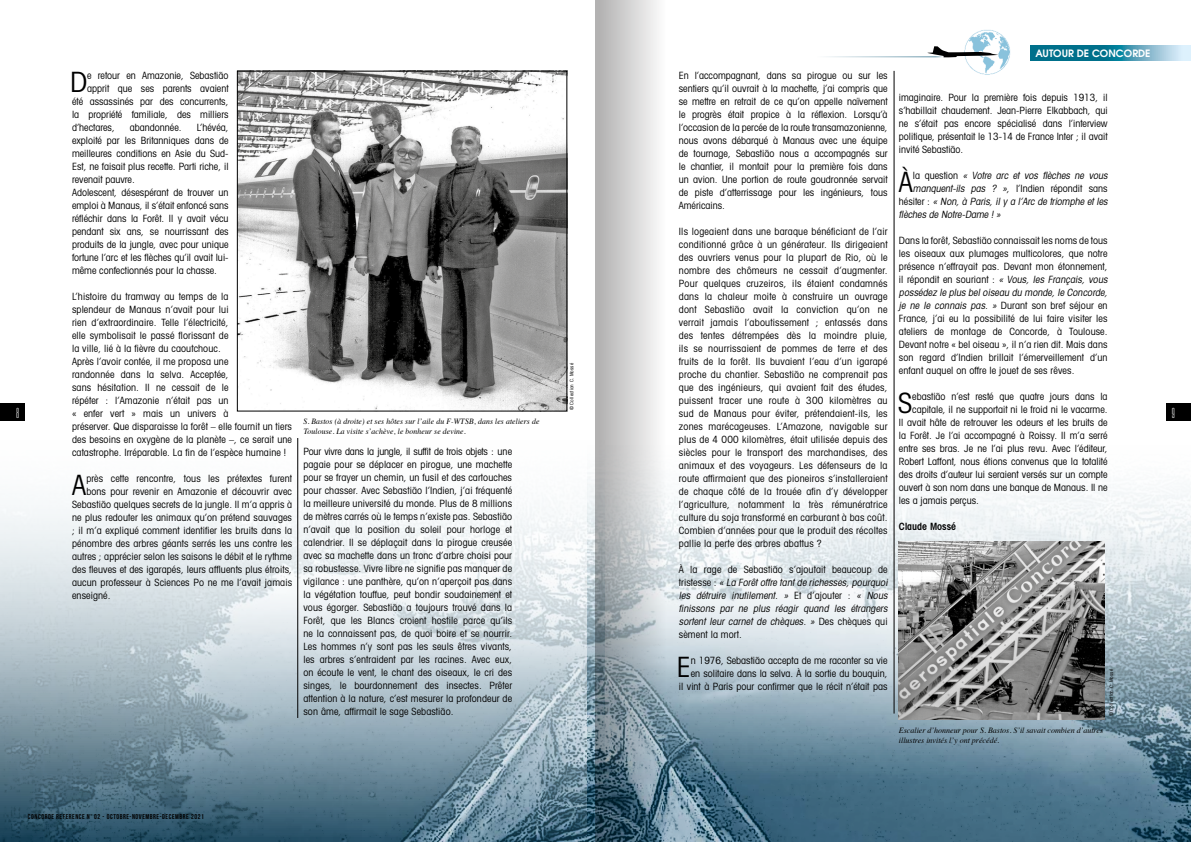
<style>
.page{position:relative;width:1191px;height:842px;background:#fff}
.page>*{position:absolute;margin:0;border:0;box-sizing:border-box;transform-origin:0 0}
.t1{font:condensed 28px "Avant Garde";color:#000}
.t2{font:100 ultra-condensed 14px "Univers";color:#fff}
.t3{font:600 10.1px "Avant Garde";color:#fff}
.t4{font:condensed 10px/13px "Avant Garde";letter-spacing:.01em;color:#000;text-align:justify}
.t5{font:italic condensed 10px/13px "Avant Garde";color:#000}
.t6{font:600 condensed 10px "Avant Garde";color:#000}
.t7{font:italic 8px/10px "Times";color:#000}
.t8{font:7px "Bebas Neue";letter-spacing:.08em;color:#000}
.t9{font:condensed 5px "Avant Garde";letter-spacing:.03em;color:#000}
.s1{font-style:normal}
.s2{font-style:italic}
</style>
<div class="page">
<img style="left:0;top:473px;width:588px;height:369px">
<img style="left:239px;top:73px;width:326px;height:336px">
<div style="left:237px;top:71px;width:330px;height:340px;border:1px solid #000"></div>
<hr style="left:297px;top:438px;width:1px;height:280px;background:#000">
<div style="left:0;top:404px;width:25px;height:17px;background:#000"></div>
<img style="left:588px;top:473px;width:603px;height:369px">
<img style="left:965px;top:30px;width:46px;height:45px">
<svg style="left:927px;top:46px;width:71px;height:11px"></svg>
<hr style="left:802px;top:56px;width:143px;height:1px;background:#5c8ea3">
<hr style="left:893px;top:71px;width:1px;height:642px;background:#000">
<div style="left:1166px;top:404px;width:25px;height:17px;background:#000"></div>
<img style="left:899px;top:541px;width:205px;height:178px">
<svg style="left:1030px;top:45px;width:161px;height:15px;background:#3e94ac"></svg>
<svg style="left:595px;top:0;width:78px;height:842px"></svg>
<h2 class="t2" style="left:16px;top:406px;width:5px">8</h2>
<h1 class="t1" style="left:70px;top:64px;width:19px">D</h1>
<p class="t4" style="left:87px;top:68px;width:143px">e retour en Amazonie, Sebastião</p>
<p class="t4" style="left:87px;top:81px;width:143px">apprit que ses parents avaient</p>
<p class="t4" style="left:72px;top:94px;width:158px">été assassinés par des concurrents,</p>
<p class="t4" style="left:72px;top:107px;width:158px">la propriété familiale, des milliers</p>
<p class="t4" style="left:72px;top:120px;width:44px">d’hectares,</p>
<p class="t4" style="left:130px;top:120px;width:53px">abandonnée.</p>
<p class="t4" style="left:72px;top:120px;width:158px;text-align:left;text-indent:125px">L’hévéa, exploité par les Britanniques dans de meilleures conditions en Asie du Sud-Est, ne faisait plus recette. Parti riche, il revenait pauvre.<br>Adolescent, désespérant de trouver un emploi à Manaus, il s’était enfoncé sans réfléchir dans la Forêt. Il y avait vécu pendant six ans, se nourrissant des produits de la jungle, avec pour unique fortune l’arc et les flèches qu’il avait lui&shy;même confectionnés pour la chasse.</p>
<p class="t4" style="left:72px;top:289px;width:222px;text-align:left">L’histoire du tramway au temps de la<br>splendeur de Manaus n’avait pour lui<br>rien d’extraordinaire. Telle l’électricité,<br>elle symbolisait le passé florissant de<br>la ville, lié à la fièvre du caoutchouc.<br>Après l’avoir contée, il me proposa une<br>randonnée dans la selva. Acceptée,<br>sans hésitation. Il ne cessait de le<br>répéter : l’Amazonie n’était pas un<br>« enfer vert » mais un univers à<br>préserver. Que disparaisse la forêt – elle fournit un tiers des besoins en oxygène de la planète –, ce serait une catastrophe. Irréparable. La fin de l’espèce humaine !</p>
<h1 class="t1" style="left:72px;top:467px;width:15px">A</h1>
<p class="t4" style="left:86px;top:471px;width:207px">près cette rencontre, tous les prétextes furent</p>
<p class="t4" style="left:86px;top:484px;width:207px">bons pour revenir en Amazonie et découvrir avec</p>
<p class="t4" style="left:72px;top:497px;width:222px">Sebastião quelques secrets de la jungle. Il m’a appris à</p>
<p class="t4" style="left:72px;top:510px;width:221px">ne plus redouter les animaux qu’on prétend sauvages</p>
<p class="t4" style="left:72px;top:523px;width:221px">; il m’a expliqué comment identifier les bruits dans la</p>
<p class="t4" style="left:72px;top:536px;width:222px">pénombre des arbres géants serrés les uns contre les</p>
<p class="t4" style="left:72px;top:549px;width:221px">autres ; apprécier selon les saisons le débit et le rythme</p>
<p class="t4" style="left:72px;top:562px;width:221px">des fleuves et des igarapés, leurs affluents plus étroits,</p>
<p class="t4" style="left:72px;top:575px;width:222px">aucun professeur à Sciences Po ne me l’avait jamais</p>
<p class="t4" style="left:72px;top:588px;width:40px">enseigné.</p>
<p class="t7" style="left:303px;top:416px;width:238px">S. Bastos (à droite) et ses hôtes sur l’aile du F-WTSB, dans les ateliers de<br>Toulouse. La visite s’achève, le bonheur se devine.</p>
<p class="t4" style="left:303px;top:445px;width:210px">Pour vivre dans la jungle, il suffit de trois objets : une pagaie pour se déplacer en pirogue, une machette pour se frayer un chemin, un fusil et des cartouches pour chasser. Avec Sebastião l’Indien, j’ai fréquenté la meilleure université du monde. Plus de 8 millions de mètres carrés où le temps n’existe pas. Sebastião n’avait que la position du soleil pour horloge et calendrier. Il se déplaçait dans la pirogue creusée avec sa machette dans un tronc d’arbre choisi pour sa robustesse. Vivre libre ne signifie pas manquer de vigilance : une panthère, qu’on n’aperçoit pas dans la végétation touffue, peut bondir soudainement et vous égorger. Sebastião a toujours trouvé dans la Forêt, que les Blancs croient hostile parce qu’ils ne la connaissent pas, de quoi boire et se nourrir.<br>Les hommes n’y sont pas les seuls êtres vivants, les arbres s’entraident par les racines. Avec eux, on écoute le vent, le chant des oiseaux, le cri des singes, le bourdonnement des insectes. Prêter attention à la nature, c’est mesurer la profondeur de son âme, affirmait le sage Sebastião.</p>
<p class="t9" style="left:568px;top:410px;width:49px;rotate:-90deg">© Collection C. Mossé</p>
<p class="t8" style="left:28px;top:813px;width:177px">CONCORDE REFERENCE N° 02 - OCTOBRE-NOVEMBRE-DECEMBRE 2021</p>
<p class="t4" style="left:679px;top:68px;width:210px">En l’accompagnant, dans sa pirogue ou sur les sentiers qu’il ouvrait à la machette, j’ai compris que se mettre en retrait de ce qu’on appelle naïvement le progrès était propice à la réflexion. Lorsqu’à l’occasion de la percée de la route transamazonienne, nous avons débarqué à Manaus avec une équipe de tournage, Sebastião nous a accompagnés sur le chantier, il montait pour la première fois dans un avion. Une portion de route goudronnée servait de piste d’atterrissage pour les ingénieurs, tous Américains.</p>
<p class="t4" style="left:679px;top:224px;width:210px">Ils logeaient dans une baraque bénéficiant de l’air conditionné grâce à un générateur. Ils dirigeaient des ouvriers venus pour la plupart de Rio, où le nombre des chômeurs ne cessait d’augmenter.<br>Pour quelques cruzeiros, ils étaient condamnés dans la chaleur moite à construire un ouvrage dont Sebastião avait la conviction qu’on ne verrait jamais l’aboutissement ; entassés dans des tentes détrempées dès la moindre pluie, ils se nourrissaient de pommes de terre et des fruits de la forêt. Ils buvaient l’eau d’un igarapé proche du chantier. Sebastião ne comprenait pas que des ingénieurs, qui avaient fait des études, puissent tracer une route à 300 kilomètres au sud de Manaus pour éviter, prétendaient-ils, les zones marécageuses. L’Amazone, navigable sur plus de 4 000 kilomètres, était utilisée depuis des siècles pour le transport des marchandises, des animaux et des voyageurs. Les défenseurs de la route affirmaient que des pioneiros s’installeraient de chaque côté de la trouée afin d’y développer l’agriculture, notamment la très rémunératrice culture du soja transformé en carburant à bas coût.<br>Combien d’années pour que le produit des récoltes pallie la perte des arbres abattus ?</p>
<p class="t5" style="left:679px;top:562px;width:212px"><span class="s1">À la rage de Sebastião s’ajoutait beaucoup de t r i s t e s s e :</span> « La Forêtoffre tantde richesses,pourquoi les détruire inutilement. » <span class="s1">E t d ’ aj o u te r :</span> « Nous finissons par ne plus réagir quand les étrangers sortent leur carnet de chèques. » <span class="s1">D e s c h è q u e s q u i sèment la mort.</span></p>
<h1 class="t1" style="left:677px;top:649px;width:15px">E</h1>
<p class="t4" style="left:679px;top:653px;width:210px;text-align:right">n 1976, Sebastião accepta de me raconter sa vie<br>en solitaire dans la selva. À la sortie du bouquin,<br>il vint à Paris pour confirmer que le récit n’était pas</p>
<p class="t3" style="left:1035px;top:46px;width:116px">AUTOUR DE CONCORDE</p>
<p class="t4" style="left:899px;top:91px;width:210px">imaginaire. Pour la première fois depuis 1913, il s’habillait chaudement. Jean-Pierre Elkabbach, qui ne s’était pas encore spécialisé dans l’interview politique, présentait le 13-14 de France Inter ; il avait invité Sebastião.</p>
<h1 class="t1" style="left:899px;top:165px;width:15px">À</h1>
<p class="t5" style="left:913px;top:169px;width:198px"><span class="s1">l a q u e s t i o n</span> « Votre arc et vos flèches ne vous</p>
<p class="t4" style="left:913px;top:182px;width:196px"><span class="s2">manquent-ils pas ? »</span>, l’Indien répondit sans</p>
<p class="t5" style="left:899px;top:195px;width:212px"><span class="s1">h é s i t e r :</span> « Non, à Paris, il y a l’Arc de triomphe et les</p>
<p class="t5" style="left:899px;top:208px;width:105px">flèches de Notre-Dame ! »</p>
<p class="t4" style="left:899px;top:234px;width:212px;text-align:left">Dans la forêt, Sebastião connaissait les noms de tous les oiseaux aux plumages multicolores, que notre présence n’effrayait pas. Devant mon étonnement, i l ré p o n d i t e n s o u r i a n t : <span class="s2">« Vous, les Français, vous possédez le plus beloiseau du monde,le Concorde, je ne le connais pas. »</span> Durant son bref séjour en France, j’ai eu la possibilité de lui faire visiter les ateliers de montage de Concorde, à Toulouse.<br>Devant notre « bel oiseau », il n’a rien dit. Mais dans son regard d’Indien brillait l’émerveillement d’un enfant auquel on offre le jouet de ses rêves.</p>
<h1 class="t1" style="left:898px;top:386px;width:15px">S</h1>
<p class="t4" style="left:912px;top:390px;width:197px">ebastião n’est resté que quatre jours dans la</p>
<p class="t4" style="left:912px;top:403px;width:197px">capitale, il ne supportait ni le froid ni le vacarme.</p>
<p class="t4" style="left:899px;top:416px;width:210px">Il avait hâte de retrouver les odeurs et les bruits de</p>
<p class="t4" style="left:899px;top:429px;width:210px">la Forêt. Je l’ai accompagné à Roissy. Il m’a serré</p>
<p class="t4" style="left:899px;top:442px;width:210px">entre ses bras. Je ne l’ai plus revu. Avec l’éditeur,</p>
<p class="t4" style="left:899px;top:455px;width:210px">Robert Laffont, nous étions convenus que la totalité</p>
<p class="t4" style="left:899px;top:468px;width:210px">des droits d’auteur lui seraient versés sur un compte</p>
<p class="t4" style="left:899px;top:481px;width:210px">ouvert à son nom dans une banque de Manaus. Il ne</p>
<p class="t4" style="left:899px;top:494px;width:81px">les a jamais perçus.</p>
<p class="t6" style="left:899px;top:521px;width:59px">Claude Mossé</p>
<p class="t9" style="left:1108px;top:716px;width:49px;rotate:-90deg">© Collection C. Mossé</p>
<p class="t7" style="left:899px;top:725px;width:206px">Escalier d’honneur pour S. Bastos. S’il savait combien d’autres illustres invités l’y ont précédé.</p>
<h2 class="t2" style="left:1171px;top:406px;width:5px">9</h2>
</div>
